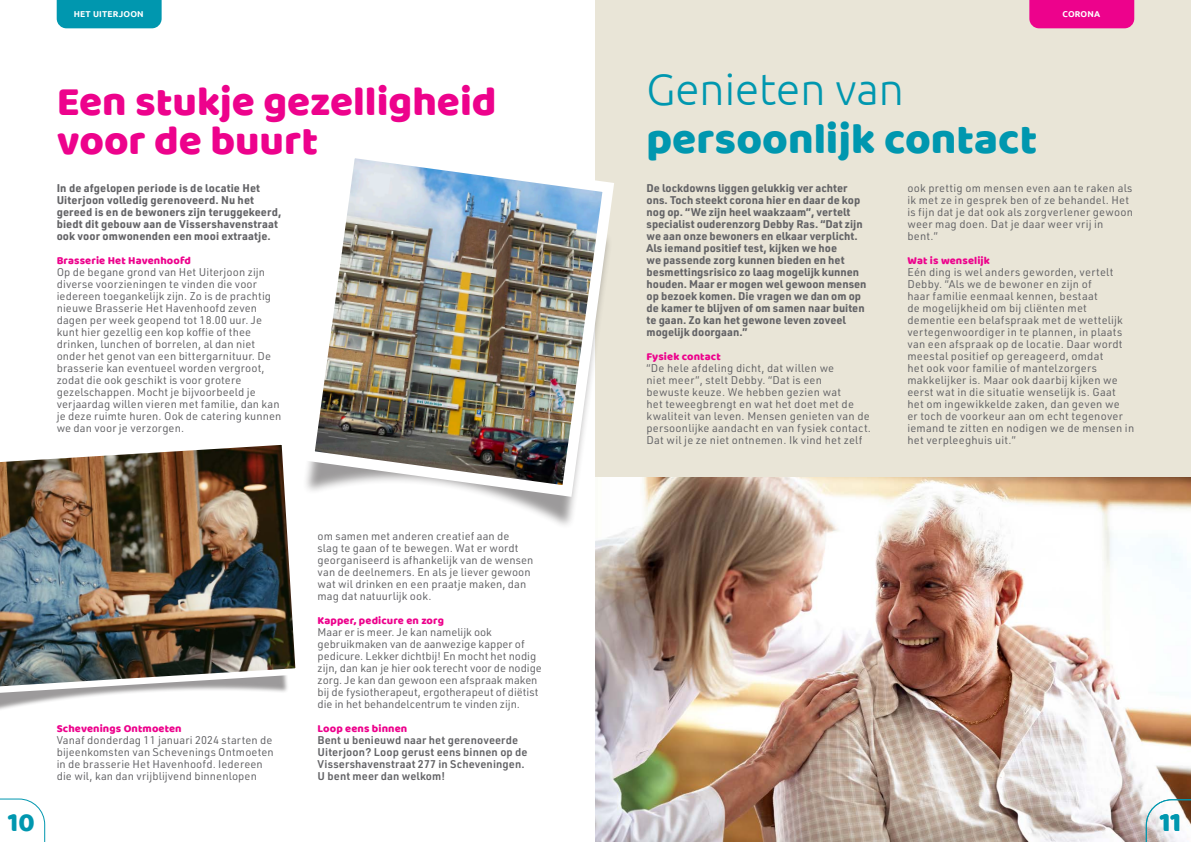
<style>
.page{position:relative;width:1191px;height:842px;background:#fff}
.page>*{position:absolute;margin:0;border:0;box-sizing:border-box;transform-origin:0 0}
.t1{font:44px "Baloo";color:#0097af}
.t2{font:300 44px "Ubuntu";color:#0097af}
.t3{font:42px/39px "Baloo";color:#ed028c}
.t4{font:26.9px "Baloo";color:#0097af}
.Platte_tekst{font:11px/12px "URWDIN";letter-spacing:.015em;color:#636366}
.Intro{font:700 11px/12px "URWDIN";color:#636366}
.Platte_tekst-2{font:700 11px/12px "URWDIN";letter-spacing:.01em;color:#636366}
.Platte_tekst-3{font:600 11px/12px "URWDIN";letter-spacing:.01em;color:#636366}
.Tussenkop_blauw{font:11px "Baloo";letter-spacing:.01em;color:#ed028c}
.Tussenkop_roze{font:11px "Baloo";letter-spacing:.01em;color:#ed028c}
.t5{font:700 8.5px "Ubuntu";letter-spacing:.02em;color:#fff}
</style>
<div class="page">
<svg style="left:0;top:798px;width:45px;height:44px"></svg>
<div style="left:595px;top:0;width:596px;height:842px;background:#e9e5d7"></div>
<img style="left:595px;top:478px;width:596px;height:364px">
<div style="left:57px;top:0;width:105px;height:28px;background:#0097af"></div>
<div style="left:1029px;top:0;width:105px;height:28px;background:#ed028c"></div>
<div style="left:302px;top:198px;width:310px;height:332px;background:#231f20;opacity:.45"></div>
<img style="left:302px;top:158px;width:318px;height:345px">
<div style="left:0;top:572px;width:289px;height:142px;background:#231f20;opacity:.45"></div>
<img style="left:0;top:435px;width:306px;height:263px">
<svg style="left:1145px;top:798px;width:46px;height:44px;background:#d8d9d8"></svg>
<p class="t5" style="left:74px;top:9px;width:71px">HET UITERJOON</p>
<p class="t5" style="left:1062px;top:9px;width:39px">CORONA</p>
<p class="t3" style="left:57px;top:81px;width:441px">Een stukje gezelligheid voor de buurt</p>
<p class="Platte_tekst-2" style="left:57px;top:182px;width:226px">In de afgelopen periode is de locatie Het Uiterjoon volledig gerenoveerd. Nu het gereed is en de bewoners zijn teruggekeerd, biedt dit gebouw aan de Vissershavenstraat ook voor omwonenden een mooi extraatje.</p>
<p class="Tussenkop_blauw" style="left:57px;top:254px;width:136px">Brasserie Het Havenhoofd</p>
<p class="Platte_tekst" style="left:57px;top:266px;width:226px">Op de begane grond van Het Uiterjoon zijn diverse voorzieningen te vinden die voor iedereen toegankelijk zijn. Zo is de prachtig nieuwe Brasserie Het Havenhoofd zeven dagen per week geopend tot 18.00 uur. Je kunt hier gezellig een kop koffie of thee drinken, lunchen of borrelen, al dan niet onder het genot van een bittergarnituur. De brasserie kan eventueel worden vergroot, zodat die ook geschikt is voor grotere gezelschappen. Mocht je bijvoorbeeld je verjaardag willen vieren met familie, dan kan je deze ruimte huren. Ook de catering kunnen we dan voor je verzorgen.</p>
<p class="t2" style="left:646px;top:63px;width:259px">Genieten van</p>
<p class="t1" style="left:646px;top:112px;width:392px">persoonlijk contact</p>
<p class="Intro" style="left:646px;top:182px;width:221px">De lockdowns liggen gelukkig ver achter ons. Toch steekt corona hier en daar de kop nog op. “We zijn heel waakzaam”, vertelt specialist ouderenzorg Debby Ras. “Dat zijn we aan onze bewoners en elkaar verplicht.<br>Als iemand positief test, kijken we hoe<br>we passende zorg kunnen bieden en het besmettingsrisico zo laag mogelijk kunnen houden. Maar er mogen wel gewoon mensen op bezoek komen. Die vragen we dan om op de kamer te blijven of om samen naar buiten te gaan. Zo kan het gewone leven zoveel mogelijk doorgaan.”</p>
<p class="Tussenkop_roze" style="left:646px;top:350px;width:76px">Fysiek contact</p>
<p class="Platte_tekst" style="left:646px;top:362px;width:226px">“De hele afdeling dicht, dat willen we<br>niet meer”, stelt Debby. “Dat is een<br>bewuste keuze. We hebben gezien wat<br>het teweegbrengt en wat het doet met de kwaliteit van leven. Mensen genieten van de persoonlijke aandacht en van fysiek contact.<br>Dat wil je ze niet ontnemen. Ik vind het zelf</p>
<p class="Platte_tekst" style="left:907px;top:182px;width:227px">ook prettig om mensen even aan te raken als ik met ze in gesprek ben of ze behandel. Het is fijn dat je dat ook als zorgverlener gewoon weer mag doen. Dat je daar weer vrij in bent.”</p>
<p class="Tussenkop_roze" style="left:907px;top:254px;width:84px">Wat is wenselijk</p>
<p class="Platte_tekst" style="left:907px;top:266px;width:228px">Eén ding is wel anders geworden, vertelt Debby. “Als we de bewoner en zijn of<br>haar familie eenmaal kennen, bestaat<br>de mogelijkheid om bij cliënten met dementie een belafspraak met de wettelijk vertegenwoordiger in te plannen, in plaats van een afspraak op de locatie. Daar wordt meestal positief op gereageerd, omdat<br>het ook voor familie of mantelzorgers makkelijker is. Maar ook daarbij kijken we eerst wat in die situatie wenselijk is. Gaat het om ingewikkelde zaken, dan geven we<br>er toch de voorkeur aan om echt tegenover iemand te zitten en nodigen we de mensen in het verpleeghuis uit.”</p>
<h3 class="t4" style="left:8px;top:806px;width:28px">10</h3>
<p class="Tussenkop_blauw" style="left:57px;top:722px;width:126px">Schevenings Ontmoeten</p>
<p class="Platte_tekst" style="left:57px;top:734px;width:218px">Vanaf donderdag 11 januari 2024 starten de bijeenkomsten van Schevenings Ontmoeten in de brasserie Het Havenhoofd. Iedereen die wil, kan dan vrijblijvend binnenlopen</p>
<p class="Platte_tekst" style="left:317px;top:530px;width:217px">om samen met anderen creatief aan de<br>slag te gaan of te bewegen. Wat er wordt georganiseerd is afhankelijk van de wensen van de deelnemers. En als je liever gewoon wat wil drinken en een praatje maken, dan mag dat natuurlijk ook.</p>
<p class="Tussenkop_blauw" style="left:317px;top:614px;width:128px">Kapper, pedicure en zorg</p>
<p class="Platte_tekst" style="left:317px;top:626px;width:226px">Maar er is meer. Je kan namelijk ook gebruikmaken van de aanwezige kapper of pedicure. Lekker dichtbij! En mocht het nodig zijn, dan kan je hier ook terecht voor de nodige zorg. Je kan dan gewoon een afspraak maken bij de fysiotherapeut, ergotherapeut of diëtist die in het behandelcentrum te vinden zijn.</p>
<p class="Tussenkop_blauw" style="left:317px;top:722px;width:91px">Loop eens binnen</p>
<p class="Platte_tekst-3" style="left:317px;top:734px;width:211px">Bent u benieuwd naar het gerenoveerde<br>Uiterjoon? Loop gerust eens binnen op de<br>Vissershavenstraat 277 in Scheveningen.</p>
<p class="Platte_tekst-3" style="left:317px;top:770px;width:129px">U bent meer dan welkom!</p>
<p class="t4" style="left:1159px;top:806px;width:23px">11</p>
</div>
